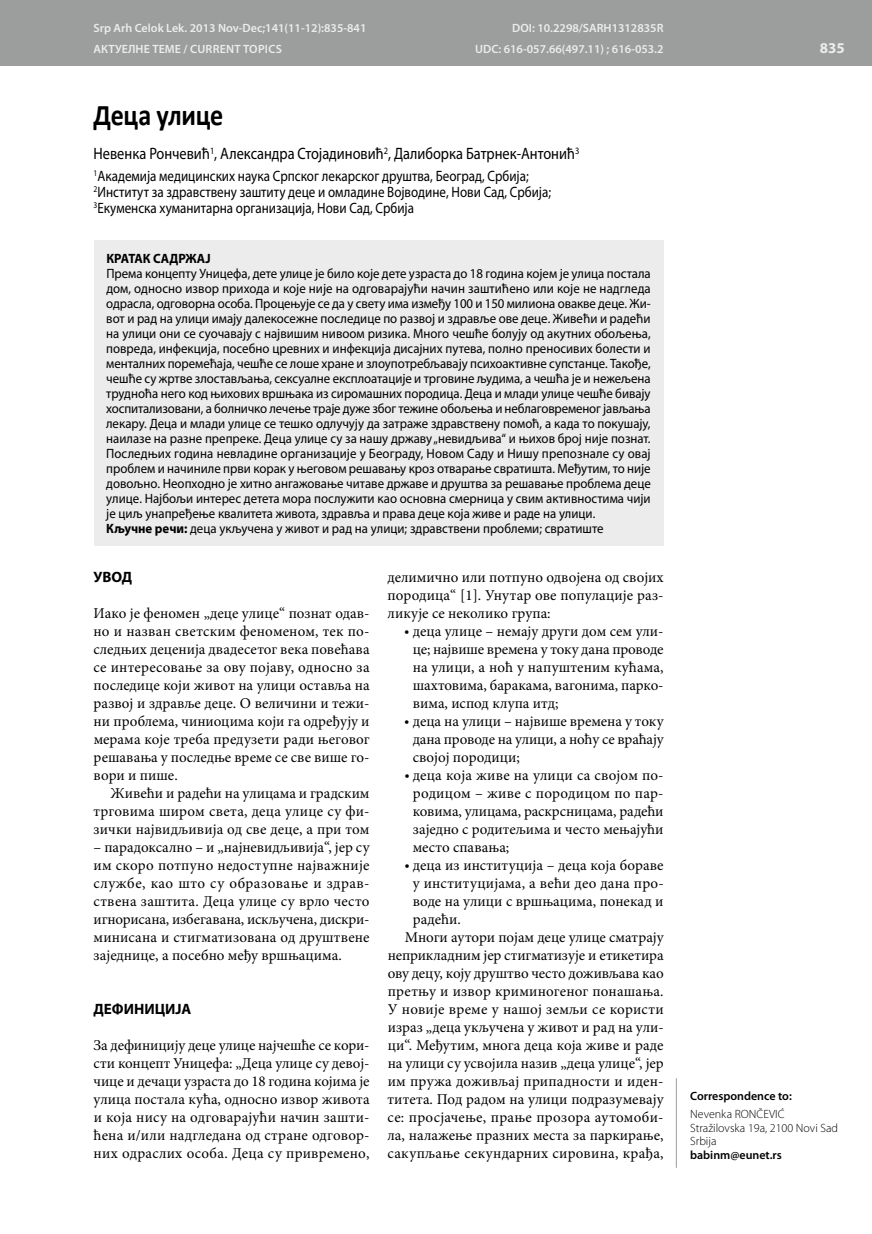
<style>
.page{position:relative;width:872px;height:1234px;background:#fff}
.page>*{position:absolute;margin:0;border:0;box-sizing:border-box;transform-origin:0 0}
.t1{font:700 30px "Calibri";letter-spacing:-.015em;color:#000;scale:.87 1}
.t2{font:16.5px "Myriad Pro";color:#000;scale:.87 1}
.t3{font:15px/18px "Minion Pro";color:#000;text-align:justify}
.t4{font:15px/15.8px "Myriad Pro";color:#000;scale:.87 1}
.t5{font:700 15px "Myriad Pro";color:#000}
.t6{font:700 15px "Myriad Pro";color:#ececed}
.t7{font:13.5px/15px "Myriad Pro";color:#000;scale:.95 1}
.t8{font:700 13.5px "Myriad Pro";color:#000;scale:.95 1}
.t9{font:600 12px "Myriad Pro";color:#ececed}
.t10{font:300 12px/13.5px "Myriad Pro";color:#000}
.t11{font:600 12px "Myriad Pro";color:#000}
.s1{font-weight:700}
.s2{font-family:"Myriad Pro";font-weight:600}
</style>
<div class="page">
<div style="left:0;top:0;width:872px;height:66px;background:#9c9d9d"></div>
<hr style="left:676px;top:1077px;width:1px;height:90px;background:#9c9d9d">
<div style="left:94px;top:240px;width:569px;height:305px;background:#ececed"></div>
<p class="t9" style="left:94px;top:21px;width:274px">Srp Arh Celok Lek. 2013 Nov-Dec;141(11-12):835-841</p>
<p class="t9" style="left:512px;top:21px;width:153px">DOI: 10.2298/SARH1312835R</p>
<p class="t9" style="left:94px;top:43px;width:178px">АКТУЕЛНЕ ТЕМЕ / Current Topics</p>
<p class="t9" style="left:475px;top:43px;width:190px">U DC: 616-057.66(497.11) ; 616-053.2</p>
<h1 class="t1" style="left:94px;top:96px;width:151px">Деца улице</h1>
<p class="t2" style="left:94px;top:144px;width:560px">Невенка Рончевић<sup>1</sup>, Александра Стојадиновић<sup>2</sup>, Далиборка Батрнек-Антонић<sup>3</sup></p>
<p class="t4" style="left:94px;top:168px;width:527px"><sup>1</sup>Академија медицинских наука Српског лекарског друштва, Београд, Србија;<br><sup>2</sup>Институт за здравствену заштиту деце и омладине Војводине, Нови Сад, Србија;<br><sup>3</sup>Екуменска хуманитарна организација, Нови Сад, Србија</p>
<p class="t8" style="left:106px;top:250px;width:111px">КРАТАК САДРЖАЈ</p>
<p class="t7" style="left:106px;top:266px;width:575px">Према концепту Уницефа, дете улице је било које дете узраста до 18 година којем је улица постала дом, односно извор прихода и које није на одговарајући начин заштићено или које не надгледа одрасла, одговорна особа. Процењује се да у свету има између 100 и 150 милиона овакве деце. Жи&shy;вот и рад на улици имају далекосежне последице по развој и здравље ове деце. Живећи и радећи на улици они се суочавају с највишим нивоом ризика. Много чешће болују од акутних обољења, повреда, инфекција, посебно цревних и инфекција дисајних путева, полно преносивих болести и менталних поремећаја, чешће се лоше хране и злоупотребљавају психоактивне супстанце. Такође, чешће су жртве злостављања, сексуалне експлоатације и трговине људима, а чешћа је и нежељена трудноћа него код њихових вршњака из сиромашних породица. Деца и млади улице чешће бивају хоспитализовани, а болничко лечење траје дуже због тежине обољења и неблаговременог јављања лекару. Деца и млади улице се тешко одлучују да затраже здравствену помоћ, а када то покушају, наилазе на разне препреке. Деца улице су за нашу државу „невидљива“ и њихов број није познат.<br>Последњих година невладине организације у Београду, Новом Саду и Нишу препознале су овај проблем и начиниле први корак у његовом решавању кроз отварање свратишта. Међутим, то није довољно. Неопходно је хитно ангажовање читаве државе и друштва за решавање проблема деце улице. Најбољи интерес детета мора послужити као основна смерница у свим активностима чији је циљ унапређење квалитета живота, здравља и права деце која живе и раде на улици.<br><span class="s1">Кључне речи:</span> деца укључена у живот и рад на улици; здравствени проблеми; свратиште</p>
<p class="t5" style="left:94px;top:568px;width:40px">УВОД</p>
<p class="t3" style="left:94px;top:604px;width:277px">Иако је феномен „деце улице“ познат одав&shy;но и назван светским феноменом, тек по&shy;следњих деценија двадесетог века повећава се интересовање за ову појаву, односно за последице који живот на улици оставља на развој и здравље деце. О величини и тежи&shy;ни проблема, чиниоцима који га одређују и мерама које треба предузети ради његовог решавања у последње време се све више го&shy;вори и пише.</p>
<p class="t3" style="left:94px;top:784px;width:277px;text-indent:17px">Живећи и радећи на улицама и градским трговима широм света, деца улице су фи&shy;зички највидљивија од све деце, а при том</p>
<p class="t3" style="left:94px;top:838px;width:277px">– парадоксално – и „најневидљивија“, јер су им скоро потпуно недоступне најважније службе, као што су образовање и здрав&shy;ствена заштита. Деца улице су врло често игнорисана, избегавана, искључена, дискри&shy;минисана и стигматизована од друштвене заједнице, а посебно међу вршњацима.</p>
<p class="t5" style="left:94px;top:1000px;width:99px">ДЕФИНИЦИЈА</p>
<p class="t3" style="left:94px;top:1036px;width:277px">За дефиницију деце улице најчешће се кори&shy;сти концепт Уницефа: „Деца улице су девој&shy;чице и дечаци узраста до 18 година којима је улица постала кућа, односно извор живота и која нису на одговарајући начин зашти&shy;ћена и/или надгледана од стране одговор&shy;них одраслих особа. Деца су привремено,</p>
<p class="t3" style="left:387px;top:568px;width:277px">делимично или потпуно одвојена од својих породица“ [1]. Унутар ове популације раз&shy;ликује се неколико група:</p>
<p class="t3" style="left:413px;top:622px;width:252px;text-indent:-8px"><span class="s2">•</span> деца улице – немају други дом сем ули&shy;це; највише времена у току дана проводе на улици, а ноћ у напуштеним кућама, шахтовима, баракама, вагонима, парко&shy;вима, испод клупа итд;</p>
<p class="t3" style="left:413px;top:712px;width:252px;text-indent:-8px"><span class="s2">•</span> деца на улици – највише времена у току дана проводе на улици, а ноћу се враћају својој породици;</p>
<p class="t3" style="left:413px;top:766px;width:252px;text-indent:-8px"><span class="s2">•</span> деца која живе на улици са својом по&shy;родицом – живе с породицом по пар&shy;ковима, улицама, раскрсницама, радећи заједно с родитељима и често мењајући место спавања;</p>
<p class="t3" style="left:405px;top:856px;width:260px"><span class="s2">•</span> деца из институција – деца која бораве</p>
<p class="t3" style="left:413px;top:874px;width:252px">у институцијама, а већи део дана про-</p>
<p class="t3" style="left:413px;top:892px;width:252px">воде на улици с вршњацима, понекад и</p>
<p class="t3" style="left:413px;top:910px;width:50px">радећи.</p>
<p class="t3" style="left:405px;top:928px;width:260px">Многи аутори појам деце улице сматрају</p>
<p class="t3" style="left:388px;top:946px;width:277px">неприкладним јер стигматизује и етикетира</p>
<p class="t3" style="left:388px;top:964px;width:277px">ову децу, коју друштво често доживљава као</p>
<p class="t3" style="left:388px;top:982px;width:277px">претњу и извор криминогеног понашања.</p>
<p class="t3" style="left:388px;top:1000px;width:277px">У новије време у нашој земљи се користи</p>
<p class="t3" style="left:388px;top:1018px;width:277px">израз „деца укључена у живот и рад на ули-</p>
<p class="t3" style="left:388px;top:1036px;width:277px">ци“. Међутим, многа деца која живе и раде</p>
<p class="t3" style="left:388px;top:1054px;width:277px">на улици су усвојила назив „деца улице“, јер</p>
<p class="t3" style="left:388px;top:1072px;width:277px">им пружа доживљај припадности и иден-</p>
<p class="t3" style="left:387px;top:1090px;width:277px">титета. Под радом на улици подразумевају</p>
<p class="t3" style="left:387px;top:1108px;width:277px">се: просјачење, прање прозора аутомоби-</p>
<p class="t3" style="left:387px;top:1126px;width:277px">ла, налажење празних места за паркирање,</p>
<p class="t3" style="left:387px;top:1144px;width:277px">сакупљање секундарних сировина, крађа,</p>
<p class="t6" style="left:820px;top:40px;width:26px">835</p>
<p class="t11" style="left:690px;top:1089px;width:103px">Correspondence to:</p>
<p class="t10" style="left:690px;top:1107px;width:149px">Nevenka RONČEVIĆ<br>Stražilovska 19a, 2100 Novi Sad<br>Srbija</p>
<p class="t11" style="left:690px;top:1147px;width:93px">babinm@eunet.rs</p>
</div>
